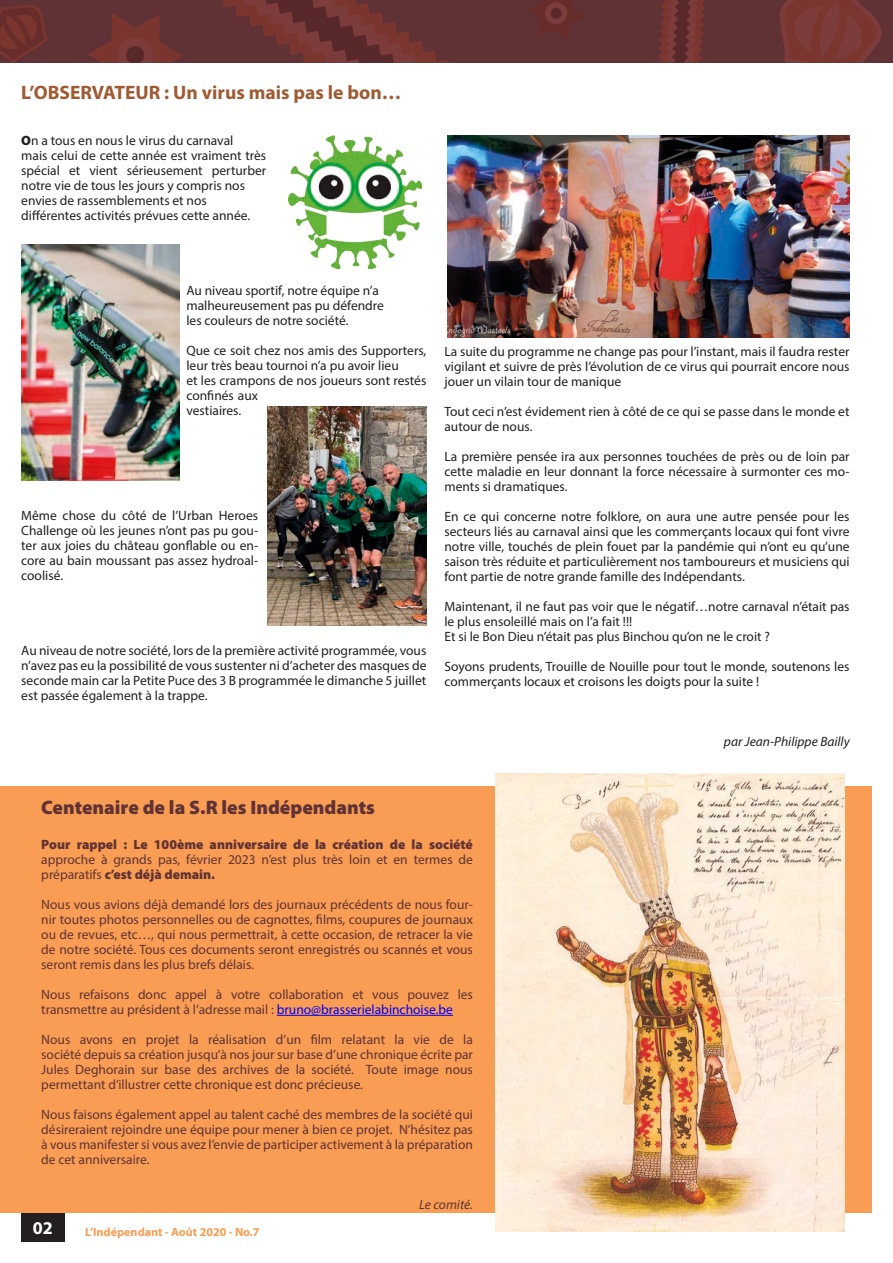
<style>
.page{position:relative;width:893px;height:1263px;background:#fff}
.page>*{position:absolute;margin:0;border:0;box-sizing:border-box;transform-origin:0 0}
.t1{font:700 19.5px "Myriad Pro";color:#a05a32}
.t2{font:900 19.5px "Myriad Pro";color:#603235}
.t3{font:700 18px "Myriad Pro";color:#fff}
.t4{font:13.5px/15px "Myriad Pro";color:#231f20;text-align:justify}
.t5{font:13.5px/15px "Myriad Pro";color:#603235;text-align:justify}
.t6{font:900 13.5px/15px "Myriad Pro";color:#603235;text-align:justify}
.t7{font:italic 13.5px "Myriad Pro";color:#231f20}
.t8{font:italic 13.5px "Myriad Pro";color:#603235}
.t9{font:700 12px "Myriad Pro";color:#f89d53}
.s1{font-weight:900}
.s2{font-weight:400}
.s3{color:#00f}
</style>
<div class="page">
<div style="left:0;top:0;width:893px;height:63px;background:#603235"></div>
<svg style="left:780px;top:0;width:102px;height:63px;background:#773734"></svg>
<svg style="left:88px;top:0;width:361px;height:63px"></svg>
<svg style="left:545px;top:2px;width:22px;height:23px"></svg>
<svg style="left:0;top:5px;width:48px;height:58px"></svg>
<svg style="left:658px;top:0;width:47px;height:63px"></svg>
<div style="left:21px;top:1213px;width:44px;height:29px;background:#231f20"></div>
<img style="left:288px;top:135px;width:133px;height:134px">
<img style="left:267px;top:406px;width:159px;height:220px">
<img style="left:21px;top:244px;width:158px;height:236px">
<img style="left:447px;top:135px;width:403px;height:203px">
<div style="left:0;top:787px;width:872px;height:426px;background:#f89d53"></div>
<hr style="left:277px;top:1015px;width:176px;height:1px;background:#00f">
<img style="left:495px;top:773px;width:349px;height:458px">
<p class="t1" style="left:21px;top:80px;width:382px">L’OBSERVATEUR : Un virus mais pas le bon…</p>
<p class="t4" style="left:21px;top:133px;width:214px"><span class="s1">O</span>n a tous en nous le virus du carnaval</p>
<p class="t4" style="left:21px;top:148px;width:246px">mais celui de cette année est vraiment très spécial et vient sérieusement perturber notre vie de tous les jours y compris nos</p>
<p class="t4" style="left:21px;top:193px;width:187px">envies de rassemblements et nos</p>
<p class="t4" style="left:21px;top:208px;width:230px">différentes activités prévues cette année.</p>
<p class="t4" style="left:186px;top:283px;width:194px">Au niveau sportif, notre équipe n’a</p>
<p class="t4" style="left:186px;top:298px;width:199px">malheureusement pas pu défendre</p>
<p class="t4" style="left:186px;top:313px;width:164px">les couleurs de notre société.</p>
<p class="t4" style="left:186px;top:343px;width:241px">Que ce soit chez nos amis des Supporters, leur très beau tournoi n’a pu avoir lieu</p>
<p class="t4" style="left:186px;top:373px;width:241px;text-align:left">et les crampons de nos joueurs sont restés confinés aux<br>vestiaires.</p>
<p class="t4" style="left:21px;top:508px;width:238px">Même chose du côté de l’Urban Heroes Challenge où les jeunes n’ont pas pu gou&shy;ter aux joies du château gonflable ou en&shy;core au bain moussant pas assez hydroal&shy;coolisé.</p>
<p class="t4" style="left:21px;top:643px;width:407px">Au niveau de notre société, lors de la première activité programmée, vous n’avez pas eu la possibilité de vous sustenter ni d’acheter des masques de seconde main car la Petite Puce des 3 B programmée le dimanche 5 juillet est passée également à la trappe.</p>
<p class="t4" style="left:444px;top:344px;width:407px">La suite du programme ne change pas pour l’instant, mais il faudra rester vigilant et suivre de près l’évolution de ce virus qui pourrait encore nous jouer un vilain tour de manique</p>
<p class="t4" style="left:444px;top:404px;width:407px">Tout ceci n’est évidement rien à côté de ce qui se passe dans le monde et autour de nous.</p>
<p class="t4" style="left:444px;top:449px;width:407px">La première pensée ira aux personnes touchées de près ou de loin par cette maladie en leur donnant la force nécessaire à surmonter ces mo&shy;ments si dramatiques.</p>
<p class="t4" style="left:444px;top:509px;width:407px">En ce qui concerne notre folklore, on aura une autre pensée pour les secteurs liés au carnaval ainsi que les commerçants locaux qui font vivre notre ville, touchés de plein fouet par la pandémie qui n’ont eu qu’une saison très réduite et particulièrement nos tamboureurs et musiciens qui font partie de notre grande famille des Indépendants.</p>
<p class="t4" style="left:444px;top:599px;width:407px">Maintenant, il ne faut pas voir que le négatif…notre carnaval n’était pas le plus ensoleillé mais on l’a fait !!!</p>
<p class="t4" style="left:444px;top:629px;width:327px">Et si le Bon Dieu n’était pas plus Binchou qu’on ne le croit ?</p>
<p class="t4" style="left:444px;top:659px;width:407px">Soyons prudents, Trouille de Nouille pour tout le monde, soutenons les commerçants locaux et croisons les doigts pour la suite !</p>
<p class="t7" style="left:724px;top:733px;width:127px">par Jean-Philippe Bailly</p>
<p class="t2" style="left:41px;top:797px;width:335px">Centenaire de la S.R les Indépendants</p>
<p class="t6" style="left:41px;top:837px;width:433px">Pour rappel : Le 100ème anniversaire de la création de la société <span class="s2">approche à grands pas, février 2023 n’est plus très loin et en termes de préparatifs</span> c’est déjà demain.</p>
<p class="t5" style="left:41px;top:897px;width:433px">Nous vous avions déjà demandé lors des journaux précédents de nous four&shy;nir toutes photos personnelles ou de cagnottes, films, coupures de journaux ou de revues, etc…, qui nous permettrait, à cette occasion, de retracer la vie de notre société. Tous ces documents seront enregistrés ou scannés et vous seront remis dans les plus brefs délais.</p>
<p class="t5" style="left:41px;top:987px;width:433px">Nous refaisons donc appel à votre collaboration et vous pouvez les transmettre au président à l’adresse mail : <span class="s3">bruno@brasserielabinchoise.be</span></p>
<p class="t5" style="left:41px;top:1032px;width:433px">Nous avons en projet la réalisation d’un film relatant la vie de la société depuis sa création jusqu’à nos jour sur base d’une chronique écrite par Jules Deghorain sur base des archives de la société. Toute image nous permettant d’illustrer cette chronique est donc précieuse.</p>
<p class="t5" style="left:41px;top:1107px;width:433px">Nous faisons également appel au talent caché des membres de la société qui désireraient rejoindre une équipe pour mener à bien ce projet. N’hésitez pas à vous manifester si vous avez l’envie de participer activement à la préparation de cet anniversaire.</p>
<p class="t8" style="left:419px;top:1196px;width:55px">Le comité.</p>
<p class="t3" style="left:33px;top:1216px;width:21px">02</p>
<p class="t9" style="left:85px;top:1224px;width:176px">L’Indépendant - Août 2020 - No.7</p>
</div>
